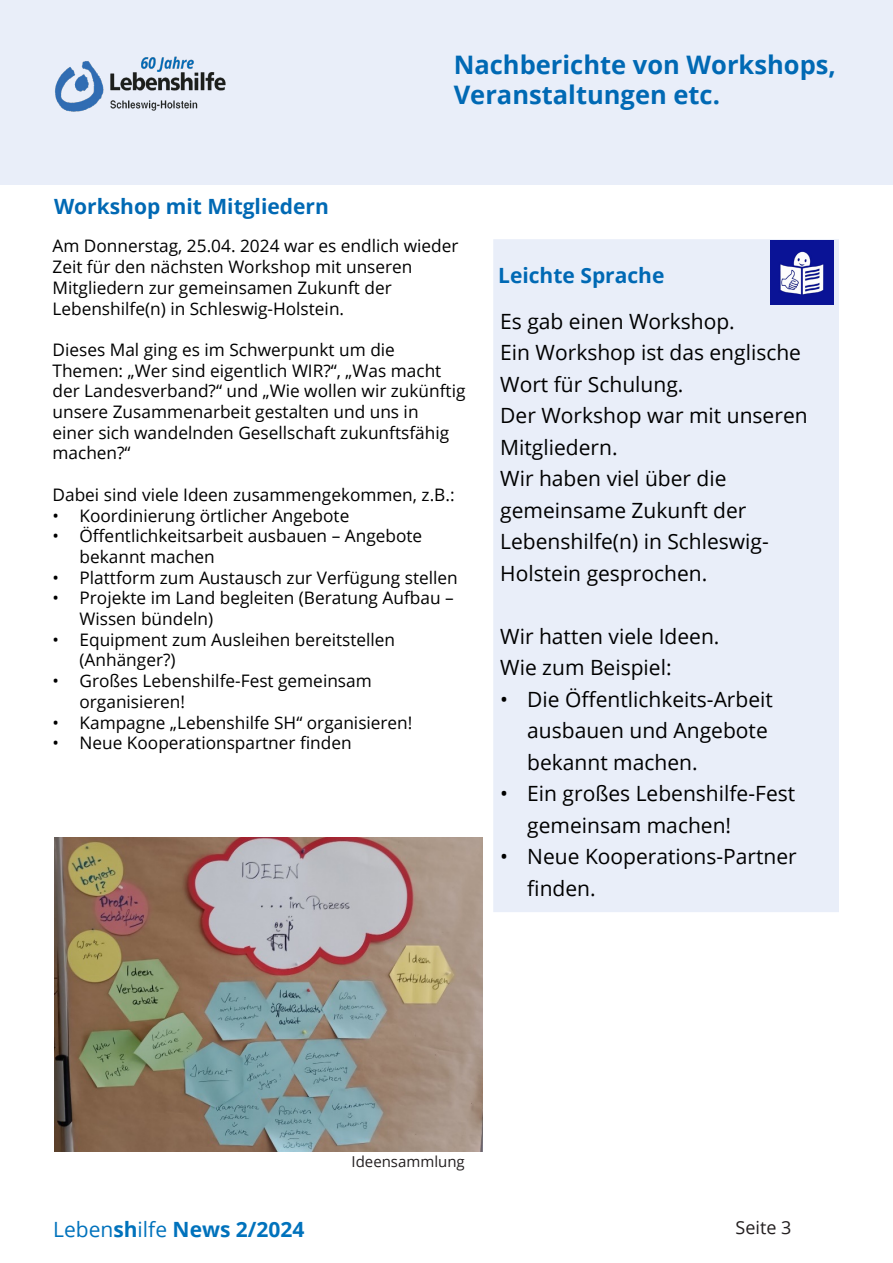
<style>
.page{position:relative;width:893px;height:1263px;background:#fff}
.page>*{position:absolute;margin:0;border:0;box-sizing:border-box;transform-origin:0 0}
.Rubriküberschrift{font:700 25.5px/30.6px "Open Sans";color:#0069b4}
.Leichte_Sprache{font:21px/31.5px "Open Sans";color:#000}
.Überschrift{font:700 21px "Open Sans";color:#0069b4}
.t1{font:700 21px "Open Sans";color:#0072bc}
.Leichte_Sprache-2{font:700 21px "Open Sans";color:#0069b4}
.t2{font:18px "Open Sans";color:#231f20}
.Artikel{font:17.25px/20.7px "Open Sans";color:#000}
.t3{font:15px "Open Sans";color:#231f20}
.s1{font-weight:400}
</style>
<div class="page">
<div style="left:0;top:0;width:893px;height:185px;background:#e9eef9"></div>
<img style="left:55px;top:56px;width:171px;height:56px">
<img style="left:54px;top:838px;width:428px;height:314px">
<div style="left:493px;top:239px;width:346px;height:673px;background:#e9eef9"></div>
<img style="left:770px;top:240px;width:64px;height:64px">
<p class="Überschrift" style="left:54px;top:191px;width:276px">Workshop mit Mitgliedern</p>
<p class="Rubriküberschrift" style="left:454px;top:48px;width:384px">Nachberichte von Workshops,<br>Veranstaltungen etc.</p>
<p class="Artikel" style="left:53px;top:235px;width:408px">Am Donnerstag, 25.04. 2024 war es endlich wieder Zeit für den nächsten Workshop mit unseren Mitgliedern zur gemeinsamen Zukunft der Lebenshilfe(n) in Schleswig-Holstein.</p>
<p class="Artikel" style="left:53px;top:339px;width:415px">Dieses Mal ging es im Schwerpunkt um die Themen: „Wer sind eigentlich WIR?“, „Was macht der Landesverband?“ und „Wie wollen wir zukünftig unsere Zusammenarbeit gestalten und uns in<br>einer sich wandelnden Gesellschaft zukunftsfähig machen?“</p>
<p class="Artikel" style="left:53px;top:484px;width:404px">Dabei sind viele Ideen zusammengekommen, z.B.:</p>
<p class="Artikel" style="left:53px;top:504px;width:298px">• Koordinierung örtlicher Angebote</p>
<p class="Artikel" style="left:80px;top:525px;width:344px;text-indent:-27px">• Öffentlichkeitsarbeit ausbauen – Angebote bekannt machen</p>
<p class="Artikel" style="left:53px;top:567px;width:407px">• Plattform zum Austausch zur Verfügung stellen</p>
<p class="Artikel" style="left:80px;top:587px;width:376px;text-indent:-27px">• Projekte im Land begleiten (Beratung Aufbau –<br>Wissen bündeln)</p>
<p class="Artikel" style="left:80px;top:629px;width:317px;text-indent:-27px">• Equipment zum Ausleihen bereitstellen (Anhänger?)</p>
<p class="Artikel" style="left:80px;top:670px;width:294px;text-indent:-27px">• Großes Lebenshilfe-Fest gemeinsam organisieren!</p>
<p class="Artikel" style="left:53px;top:711px;width:361px">• Kampagne „Lebenshilfe SH“ organisieren!</p>
<p class="Artikel" style="left:53px;top:732px;width:301px">• Neue Kooperationspartner finden</p>
<p class="Leichte_Sprache-2" style="left:498px;top:260px;width:168px">Leichte Sprache</p>
<p class="Leichte_Sprache" style="left:500px;top:305px;width:236px">Es gab einen Workshop.</p>
<p class="Leichte_Sprache" style="left:500px;top:336px;width:302px">Ein Workshop ist das englische<br>Wort für Schulung.</p>
<p class="Leichte_Sprache" style="left:500px;top:399px;width:309px">Der Workshop war mit unseren<br>Mitgliedern.</p>
<p class="Leichte_Sprache" style="left:500px;top:462px;width:270px">Wir haben viel über die gemeinsame Zukunft der<br>Lebenshilfe(n) in Schleswig-<br>Holstein gesprochen.</p>
<p class="Leichte_Sprache" style="left:500px;top:620px;width:221px">Wir hatten viele Ideen.</p>
<p class="Leichte_Sprache" style="left:500px;top:651px;width:173px">Wie zum Beispiel:</p>
<p class="Leichte_Sprache" style="left:527px;top:683px;width:247px;text-indent:-27px">• Die Öffentlichkeits-Arbeit ausbauen und Angebote bekannt machen.</p>
<p class="Leichte_Sprache" style="left:527px;top:777px;width:269px;text-indent:-27px">• Ein großes Lebenshilfe-Fest gemeinsam machen!</p>
<p class="Leichte_Sprache" style="left:527px;top:840px;width:271px;text-indent:-27px">• Neue Kooperations-Partner finden.</p>
<p class="t3" style="left:352px;top:1151px;width:115px">Ideensammlung</p>
<p class="t1" style="left:53px;top:1214px;width:253px"><span class="s1">Leben</span>sh<span class="s1">ilfe</span> News 2/2024</p>
<p class="t2" style="left:736px;top:1215px;width:57px">Seite 3</p>
</div>
